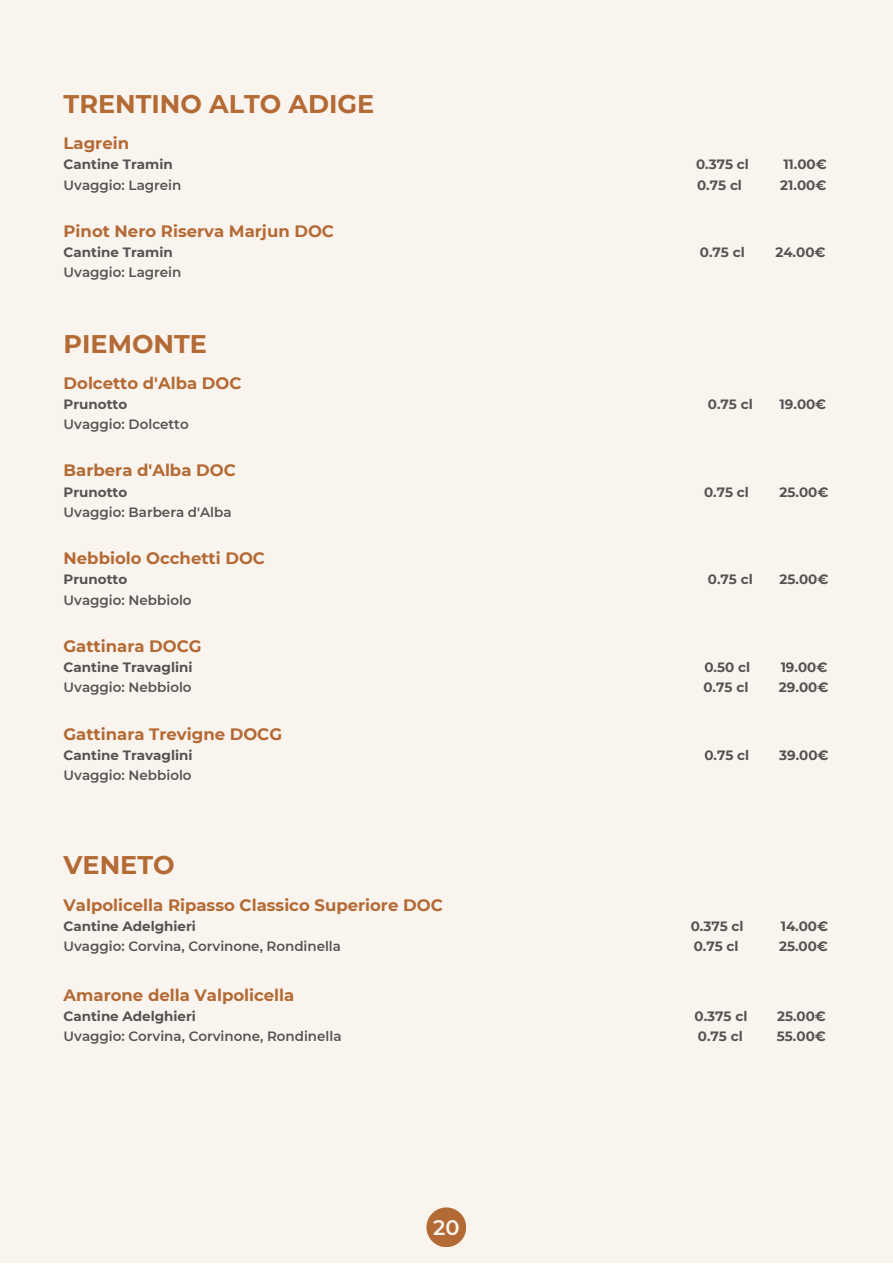
<style>
.page{position:relative;width:893px;height:1264px;background:#fff}
.page>*{position:absolute;margin:0;border:0;box-sizing:border-box;transform-origin:0 0}
.t1{font:700 25.5px "Montserrat";color:#b36a35}
.t2{font:600 21px "Montserrat";color:#faf4ee}
.t3{font:700 16.5px "Montserrat";color:#b36a35}
.t4{font:700 13.5px "Montserrat";color:#545454}
.t5{font:600 13.5px "Montserrat";color:#545454}
.t6{font:600 12px "Montserrat";color:#faf4ee}
</style>
<div class="page">
<div style="left:0;top:0;width:892px;height:1262px;background:#faf4ee"></div>
<div style="left:426px;top:1207px;width:40px;height:40px;background:#b36a35;border-radius:50%"></div>
<h1 class="t1" style="left:64px;top:88px;width:312px">TRENTINO ALTO ADIGE</h1>
<p class="t3" style="left:64px;top:133px;width:67px">Lagrein</p>
<p class="t4" style="left:64px;top:156px;width:111px">Cantine Tramin</p>
<p class="t4" style="left:696px;top:156px;width:54px">0.375 cl</p>
<p class="t4" style="left:783px;top:156px;width:45px">11.00€</p>
<p class="t5" style="left:64px;top:176px;width:119px">Uvaggio: Lagrein</p>
<p class="t4" style="left:697px;top:176px;width:46px">0.75 cl</p>
<p class="t4" style="left:780px;top:176px;width:48px">21.00€</p>
<p class="t3" style="left:64px;top:221px;width:272px">Pinot Nero Riserva Marjun DOC</p>
<p class="t4" style="left:64px;top:244px;width:111px">Cantine Tramin</p>
<p class="t4" style="left:699px;top:244px;width:46px">0.75 cl</p>
<p class="t4" style="left:775px;top:244px;width:52px">24.00€</p>
<p class="t5" style="left:64px;top:264px;width:119px">Uvaggio: Lagrein</p>
<h1 class="t1" style="left:64px;top:328px;width:145px">PIEMONTE</h1>
<p class="t3" style="left:64px;top:373px;width:179px">Dolcetto d'Alba DOC</p>
<p class="t4" style="left:64px;top:396px;width:65px">Prunotto</p>
<p class="t4" style="left:707px;top:396px;width:46px">0.75 cl</p>
<p class="t4" style="left:779px;top:396px;width:48px">19.00€</p>
<p class="t5" style="left:64px;top:416px;width:127px">Uvaggio: Dolcetto</p>
<p class="t3" style="left:64px;top:460px;width:174px">Barbera d'Alba DOC</p>
<p class="t4" style="left:64px;top:483px;width:65px">Prunotto</p>
<p class="t4" style="left:704px;top:483px;width:46px">0.75 cl</p>
<p class="t4" style="left:779px;top:483px;width:50px">25.00€</p>
<p class="t5" style="left:64px;top:504px;width:169px">Uvaggio: Barbera d'Alba</p>
<p class="t3" style="left:64px;top:548px;width:203px">Nebbiolo Occhetti DOC</p>
<p class="t4" style="left:64px;top:571px;width:65px">Prunotto</p>
<p class="t4" style="left:707px;top:571px;width:46px">0.75 cl</p>
<p class="t4" style="left:779px;top:571px;width:50px">25.00€</p>
<p class="t5" style="left:64px;top:591px;width:129px">Uvaggio: Nebbiolo</p>
<p class="t3" style="left:64px;top:636px;width:139px">Gattinara DOCG</p>
<p class="t4" style="left:64px;top:659px;width:130px">Cantine Travaglini</p>
<p class="t4" style="left:704px;top:659px;width:47px">0.50 cl</p>
<p class="t4" style="left:780px;top:659px;width:48px">19.00€</p>
<p class="t5" style="left:64px;top:679px;width:129px">Uvaggio: Nebbiolo</p>
<p class="t4" style="left:703px;top:679px;width:46px">0.75 cl</p>
<p class="t4" style="left:778px;top:679px;width:51px">29.00€</p>
<p class="t3" style="left:64px;top:723px;width:220px">Gattinara Trevigne DOCG</p>
<p class="t4" style="left:64px;top:746px;width:130px">Cantine Travaglini</p>
<p class="t4" style="left:704px;top:746px;width:46px">0.75 cl</p>
<p class="t4" style="left:779px;top:746px;width:51px">39.00€</p>
<p class="t5" style="left:64px;top:767px;width:129px">Uvaggio: Nebbiolo</p>
<h1 class="t1" style="left:64px;top:848px;width:112px">VENETO</h1>
<p class="t3" style="left:64px;top:894px;width:380px">Valpolicella Ripasso Classico Superiore DOC</p>
<p class="t4" style="left:64px;top:917px;width:134px">Cantine Adelghieri</p>
<p class="t4" style="left:690px;top:917px;width:54px">0.375 cl</p>
<p class="t4" style="left:780px;top:917px;width:49px">14.00€</p>
<p class="t5" style="left:64px;top:938px;width:279px">Uvaggio: Corvina, Corvinone, Rondinella</p>
<p class="t4" style="left:693px;top:938px;width:46px">0.75 cl</p>
<p class="t4" style="left:779px;top:938px;width:50px">25.00€</p>
<p class="t3" style="left:64px;top:984px;width:232px">Amarone della Valpolicella</p>
<p class="t4" style="left:64px;top:1007px;width:134px">Cantine Adelghieri</p>
<p class="t4" style="left:694px;top:1007px;width:54px">0.375 cl</p>
<p class="t4" style="left:777px;top:1007px;width:50px">25.00€</p>
<p class="t5" style="left:64px;top:1028px;width:279px">Uvaggio: Corvina, Corvinone, Rondinella</p>
<p class="t4" style="left:697px;top:1028px;width:46px">0.75 cl</p>
<p class="t4" style="left:776px;top:1028px;width:50px">55.00€</p>
<p class="t6" style="left:440px;top:1212px;width:6px">1</p>
<h2 class="t2" style="left:433px;top:1214px;width:28px">20</h2>
</div>
